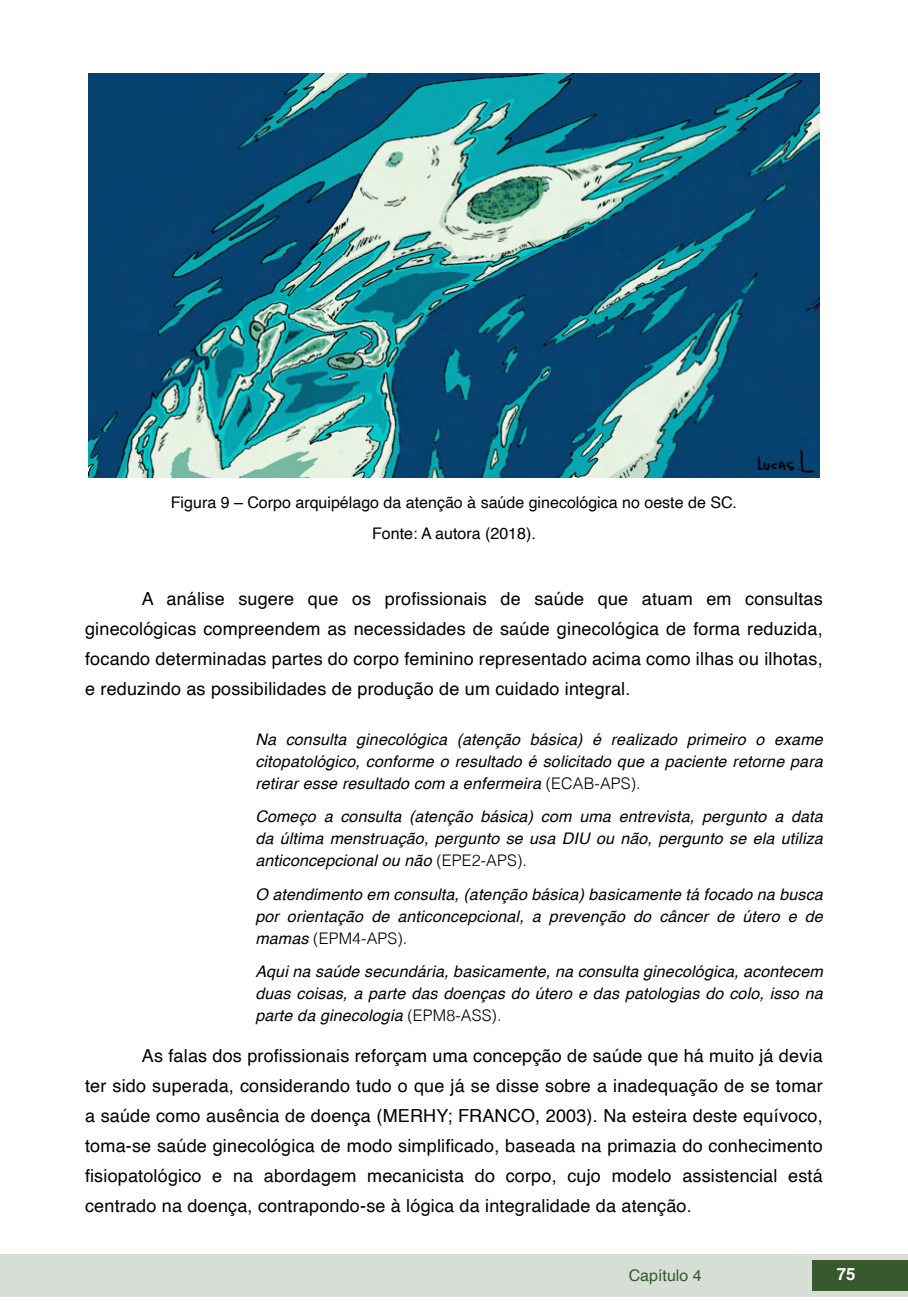
<style>
.page{position:relative;width:908px;height:1304px;background:#fff}
.page>*{position:absolute;margin:0;border:0;box-sizing:border-box;transform-origin:0 0}
.txt{font:18px/30px "Helvetica";letter-spacing:.01em;color:#000;text-align:justify}
.t1{font:700 16.8px "Helvetica";color:#fff}
.citacoes{font:italic 16px/22px "Helvetica";letter-spacing:.01em;color:#000;text-align:justify}
.imagens_graf_tab{font:16px "Helvetica";color:#000}
.t2{font:16px "Helvetica";color:#36592e}
.s1{font-weight:300;font-style:normal}
</style>
<div class="page">
<div style="left:0;top:1254px;width:906px;height:43px;background:#d7ded5"></div>
<div style="left:812px;top:1261px;width:95px;height:30px;background:#36592e"></div>
<img style="left:88px;top:74px;width:731px;height:404px">
<p class="imagens_graf_tab" style="left:171px;top:490px;width:567px">Figura 9 – Corpo arquipélago da atenção à saúde ginecológica no oeste de SC.</p>
<p class="imagens_graf_tab" style="left:372px;top:521px;width:165px">Fonte: A autora (2018).</p>
<p class="txt" style="left:85px;top:584px;width:738px;text-indent:57px">A análise sugere que os profissionais de saúde que atuam em consultas ginecológicas compreendem as necessidades de saúde ginecológica de forma reduzida, focando determinadas partes do corpo feminino representado acima como ilhas ou ilhotas, e reduzindo as possibilidades de produção de um cuidado integral.</p>
<p class="citacoes" style="left:255px;top:729px;width:568px">Na consulta ginecológica (atenção básica) é realizado primeiro o exame citopatológico, conforme o resultado é solicitado que a paciente retorne para retirar esse resultado com a enfermeira <span class="s1">(ECAB-APS).</span></p>
<p class="citacoes" style="left:255px;top:806px;width:568px">Começo a consulta (atenção básica) com uma entrevista, pergunto a data da última menstruação, pergunto se usa DIU ou não, pergunto se ela utiliza anticoncepcional ou não <span class="s1">(EPE2-APS).</span></p>
<p class="citacoes" style="left:255px;top:883px;width:568px">O atendimento em consulta, (atenção básica) basicamente tá focado na busca por orientação de anticoncepcional, a prevenção do câncer de útero e de mamas <span class="s1">(EPM4-APS).</span></p>
<p class="citacoes" style="left:255px;top:961px;width:568px">Aqui na saúde secundária, basicamente, na consulta ginecológica, acontecem duas coisas, a parte das doenças do útero e das patologias do colo, isso na parte da ginecologia <span class="s1">(EPM8-ASS).</span></p>
<p class="txt" style="left:85px;top:1041px;width:738px;text-indent:57px">As falas dos profissionais reforçam uma concepção de saúde que há muito já devia ter sido superada, considerando tudo o que já se disse sobre a inadequação de se tomar a saúde como ausência de doença (MERHY; FRANCO, 2003). Na esteira deste equívoco, toma-se saúde ginecológica de modo simplificado, baseada na primazia do conhecimento fisiopatológico e na abordagem mecanicista do corpo, cujo modelo assistencial está centrado na doença, contrapondo-se à lógica da integralidade da atenção.</p>
<p class="t2" style="left:628px;top:1263px;width:74px">Capítulo 4</p>
<p class="t1" style="left:836px;top:1264px;width:20px">75</p>
</div>
